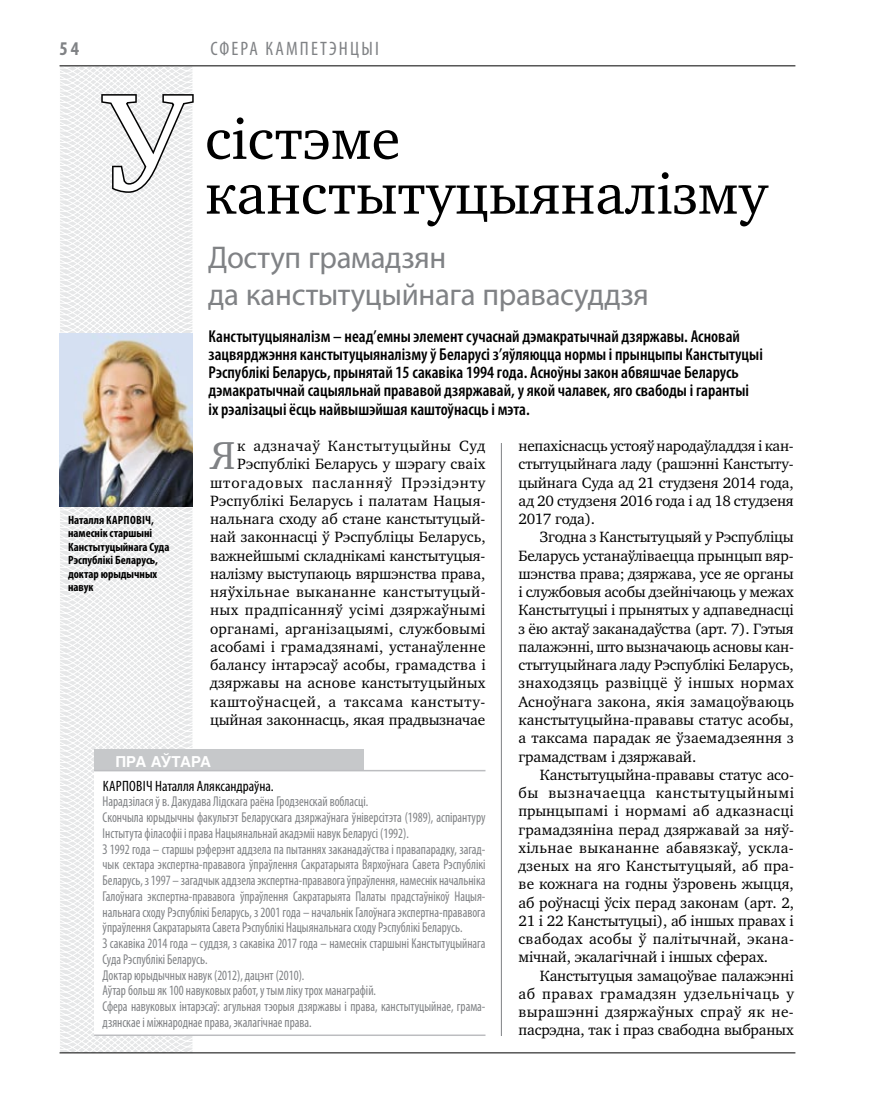
<style>
.page{position:relative;width:872px;height:1106px;background:#fff}
.page>*{position:absolute;margin:0;border:0;box-sizing:border-box;transform-origin:0 0}
.t1{font:140.1px "Charter C";color:#fff}
.t2{font:58.5px/54.8px "Charter C";color:#000}
.t3{font:40.05px "Charter C";color:#808285}
.t4{font:31.5px/36.5px "Myriad Pro";letter-spacing:-.01em;color:#808285}
.t5{font:condensed 19.5px "Myriad Pro";letter-spacing:.11em;color:#808285}
.t6{font:700 condensed 19.5px "Myriad Pro";color:#808285}
.t7{font:600 condensed 17.25px/18.3px "Myriad Pro";color:#000}
.t8{font:15.3px/18.3px "Charter C";letter-spacing:.01em;color:#000;text-align:justify}
.t9{font:condensed 15px "Myriad Pro";color:#000}
.t10{font:700 15px "Helios";letter-spacing:-.045em;color:#fff}
.t11{font:condensed 14.25px/15.8px "Myriad Pro";color:#808285;scale:.9 1}
.t12{font:700 condensed 12px/13.5px "Myriad Pro";color:#000}
</style>
<div class="page">
<svg style="left:59px;top:65px;width:192px;height:989px"></svg>
<hr style="left:60px;top:1052px;width:735px;height:1px;background:#000">
<hr style="left:60px;top:65px;width:735px;height:1px;background:#000">
<hr style="left:501px;top:443px;width:1px;height:593px;background:#808285">
<svg style="left:100px;top:93px;width:95px;height:101px"></svg>
<div style="left:94px;top:750px;width:270px;height:23px;background:#c6c8ca"></div>
<div style="left:94px;top:771px;width:391px;height:264px;background:#fff"></div>
<hr style="left:94px;top:770px;width:391px;height:1px;background:#bcbdc0">
<hr style="left:94px;top:1034px;width:391px;height:2px;background:#bcbdc0">
<img style="left:60px;top:334px;width:133px;height:172px">
<p class="t6" style="left:60px;top:37px;width:21px">54</p>
<p class="t5" style="left:210px;top:37px;width:170px">Сфера кампетэнцыі</p>
<h1 class="t1" style="left:105px;top:65px;width:86px">У</h1>
<h2 class="t2" style="left:205px;top:112px;width:564px">сістэме канстытуцыяналізму</h2>
<h3 class="t4" style="left:208px;top:239px;width:442px">Доступ грамадзян<br>да канстытуцыйнага правасуддзя</h3>
<p class="t7" style="left:208px;top:326px;width:556px">Канстытуцыяналізм – неад’емны элемент сучаснай дэмакратычнай дзяржавы. Асновай зацвярджэння канстытуцыяналізму ў Беларусі з’яўляюцца нормы і прынцыпы Канстытуцыі Рэспублікі Беларусь, прынятай 15 сакавіка 1994 года. Асноўны закон абвяшчае Беларусь дэмакратычнай сацыяльнай прававой дзяржавай, у якой чалавек, яго свабоды і гарантыі іх рэалізацыі ёсць найвышэйшая каштоўнасць і мэта.</p>
<p class="t8" style="left:210px;top:437px;width:277px;text-align:right">к адзначаў Канстытуцыйны Суд Рэспублікі Беларусь у шэрагу сваіх штогадовых пасланняў Прэзідэнту Рэспублікі Беларусь і палатам Нацыя&shy;нальнага сходу аб стане канстытуцый&shy;най законнасці ў Рэспубліцы Беларусь, важнейшымі складнікамі канстытуцыя&shy;налізму выступаюць вяршэнства права, няўхільнае выкананне канстытуцый&shy;ных прадпісанняў усімі дзяржаўнымі органамі, арганізацыямі, службовымі асобамі і грамадзянамі, устанаўленне балансу інтарэсаў асобы, грамадства і дзяржавы на аснове канстытуцыйных каштоўнасцей, а таксама канстыту&shy;цыйная законнасць, якая прадвызначае</p>
<p class="t8" style="left:518px;top:437px;width:277px">непахіснасць устояў народаўладдзя і кан&shy;стытуцыйнага ладу (рашэнні Канстыту&shy;цыйнага Суда ад 21 студзеня 2014 года, ад 20 студзеня 2016 года і ад 18 студзеня 2017 года).</p>
<h3 class="t3" style="left:210px;top:433px;width:27px">Я</h3>
<p class="t12" style="left:68px;top:513px;width:103px">Наталля Карповіч, намеснік старшыні<br>Канстытуцыйнага Суда<br>Рэспублікі Беларусь, доктар юрыдычных навук</p>
<p class="t8" style="left:518px;top:528px;width:277px;text-indent:21px">Згодна з Канстытуцыяй у Рэспубліцы Беларусь устанаўліваецца прынцып вяр&shy;шэнства права; дзяржава, усе яе органы і службовыя асобы дзейнічаюць у межах Канстытуцыі і прынятых у адпаведнасці з ёю актаў заканадаўства (арт. 7). Гэтыя палажэнні, што вызначаюць асновы кан&shy;стытуцыйнага ладу Рэспублікі Беларусь, знаходзяць развіццё ў іншых нормах Асноўнага закона, якія замацоўваюць канстытуцыйна-прававы статус асобы, а таксама парадак яе ўзаемадзеяння з грамадствам і дзяржавай.</p>
<p class="t8" style="left:518px;top:765px;width:277px;text-align:left;text-indent:21px">Канстытуцыйна-прававы статус асо&shy;бы вызначаецца канстытуцыйнымі прынцыпамі і нормамі аб адказнасці грамадзяніна перад дзяржавай за няў-- хільнае выкананне абавязкаў, ускла&shy;дзеных на яго Канстытуцыяй, аб пра&shy;ве кожнага на годны ўзровень жыцця, аб роўнасці ўсіх перад законам (арт. 2, 21 і 22 Канстытуцыі), аб іншых правах і свабодах асобы ў палітычнай, экана&shy;мічнай, экалагічнай і іншых сферах.</p>
<p class="t8" style="left:518px;top:966px;width:277px;text-indent:21px">Канстытуцыя замацоўвае палажэнні аб правах грамадзян удзельнічаць у вырашэнні дзяржаўных спраў як не&shy;пасрэдна, так і праз свабодна выбраных</p>
<p class="t10" style="left:115px;top:753px;width:97px">ПРА АЎТАРА</p>
<p class="t9" style="left:103px;top:776px;width:173px">Карповіч Наталля Аляксандраўна.</p>
<p class="t11" style="left:103px;top:793px;width:427px">Нарадзілася ў в. Дакудава Лідскага раёна Гродзенскай вобласці.<br>Скончыла юрыдычны факультэт Беларускага дзяржаўнага ўніверсітэта (1989), аспірантуру Інстытута філасофіі і права Нацыянальнай акадэміі навук Беларусі (1992).<br>З 1992 года – старшы рэферэнт аддзела па пытаннях заканадаўства і правапарадку, загад&shy;чык сектара экспертна-прававога ўпраўлення Сакратарыята Вярхоўнага Савета Рэспублікі Беларусь, з 1997 – загадчык аддзела экспертна-прававога ўпраўлення, намеснік начальніка Галоўнага экспертна-прававога ўпраўлення Сакратарыята Палаты прадстаўнікоў Нацыя&shy;нальнага сходу Рэспублікі Беларусь, з 2001 года – начальнік Галоўнага экспертна-прававога ўпраўлення Сакратарыята Савета Рэспублікі Нацыянальнага сходу Рэспублікі Беларусь.<br>З сакавіка 2014 года – суддзя, з сакавіка 2017 года – намеснік старшыні Канстытуцыйнага Суда Рэспублікі Беларусь.<br>Доктар юрыдычных навук (2012), дацэнт (2010).<br>Аўтар больш як 100 навуковых работ, у тым ліку трох манаграфій.<br>Сфера навуковых інтарэсаў: агульная тэорыя дзяржавы і права, канстытуцыйнае, грама&shy;дзянскае і міжнароднае права, экалагічнае права.</p>
</div>
